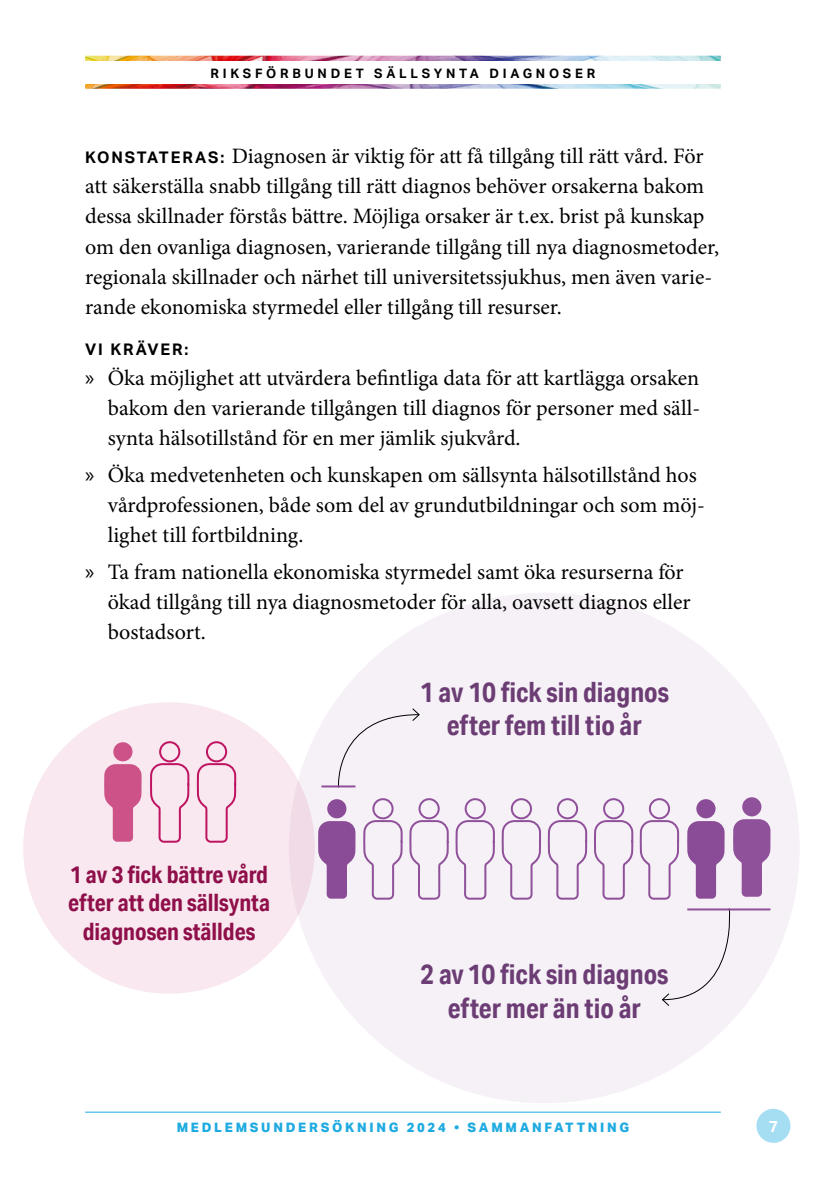
<style>
.page{position:relative;width:840px;height:1191px;background:#fff}
.page>*{position:absolute;margin:0;border:0;box-sizing:border-box;transform-origin:0 0}
.t1{font:700 28px/33.6px "Aktiv Grotesk Cd";color:#6c3d74;text-align:center}
.t2{font:700 24px/28.8px "Aktiv Grotesk Cd";color:#8f0f4a;text-align:center}
.t3{font:22px/30px "Minion Pro";color:#000}
.t4{font:700 16px "Aktiv Grotesk";letter-spacing:.12em;color:#000}
.t5{font:700 16px "Aktiv Grotesk";color:#fff}
.t6{font:800 13px "Aktiv Grotesk";letter-spacing:.21em;color:#1fabe1}
.t7{font:700 13px "Aktiv Grotesk";letter-spacing:.29em;color:#000}
.s1{font-family:"Aktiv Grotesk";font-weight:700;font-size:16px}
.s2{font-family:"Myriad Pro"}
</style>
<div class="page">
<div style="left:756px;top:1108px;width:34px;height:34px;background:#a5ddf3;border-radius:50%"></div>
<img style="left:85px;top:56px;width:635px;height:33px">
<div style="left:85px;top:61px;width:635px;height:23px;background:#fff"></div>
<hr style="left:85px;top:1111px;width:635px;height:1px;background:#1fabe1">
<div style="left:289px;top:593px;width:510px;height:510px;background:#f6f1f7;border-radius:50%"></div>
<div style="left:648px;top:798px;width:21px;height:21px;border:2px solid #90519b;border-radius:50%"></div>
<div style="left:556px;top:798px;width:21px;height:21px;border:2px solid #90519b;border-radius:50%"></div>
<div style="left:372px;top:798px;width:21px;height:21px;border:2px solid #90519b;border-radius:50%"></div>
<div style="left:602px;top:798px;width:22px;height:21px;border:2px solid #90519b;border-radius:50%"></div>
<div style="left:418px;top:798px;width:21px;height:21px;border:2px solid #90519b;border-radius:50%"></div>
<svg style="left:318px;top:821px;width:37px;height:77px"></svg>
<div style="left:327px;top:799px;width:19px;height:19px;background:#90519b;border-radius:50%"></div>
<div style="left:464px;top:798px;width:21px;height:21px;border:2px solid #90519b;border-radius:50%"></div>
<svg style="left:687px;top:821px;width:37px;height:77px"></svg>
<div style="left:696px;top:799px;width:19px;height:19px;background:#90519b;border-radius:50%"></div>
<svg style="left:363px;top:819px;width:317px;height:81px"></svg>
<div style="left:510px;top:798px;width:21px;height:21px;border:2px solid #90519b;border-radius:50%"></div>
<svg style="left:733px;top:819px;width:37px;height:78px"></svg>
<div style="left:741px;top:797px;width:20px;height:19px;background:#90519b;border-radius:50%"></div>
<svg style="left:662px;top:910px;width:75px;height:96px"></svg>
<svg style="left:338px;top:708px;width:81px;height:79px"></svg>
<hr style="left:687px;top:908px;width:83px;height:2px;background:#90519b">
<hr style="left:321px;top:785px;width:34px;height:2px;background:#90519b">
<div style="left:23px;top:702px;width:291px;height:291px;background:#f9e8ef;border-radius:50%"></div>
<div style="left:206px;top:741px;width:21px;height:21px;border:2px solid #be1462;border-radius:50%"></div>
<svg style="left:150px;top:762px;width:87px;height:81px"></svg>
<div style="left:159px;top:741px;width:21px;height:21px;border:2px solid #be1462;border-radius:50%"></div>
<svg style="left:104px;top:764px;width:37px;height:77px"></svg>
<div style="left:113px;top:742px;width:19px;height:19px;background:#cc5287;border-radius:50%"></div>
<p class="t7" style="left:210px;top:65px;width:386px">RIKSFÖRBUNDET SÄLLSYNTA DIAGNOSER</p>
<p class="t3" style="left:85px;top:141px;width:635px"><span class="s1">KONSTATER AS:</span> Diagnosen är viktig för att få tillgång till rätt vård. För att säkerställa snabb tillgång till rätt diagnos behöver orsakerna bakom dessa skillnader förstås bättre. Möjliga orsaker är t.ex. brist på kunskap om den ovanliga diagnosen, varierande tillgång till nya diagnosmetoder, regionala skillnader och närhet till universitetssjukhus, men även varie&shy;rande ekonomiska styrmedel eller tillgång till resurser.</p>
<p class="t4" style="left:85px;top:340px;width:105px">VI KRÄVER:</p>
<p class="t3" style="left:108px;top:363px;width:593px;text-align:justify;text-indent:-23px"><span class="s2">»</span> Öka möjlighet att utvärdera befintliga data för att kartlägga orsaken bakom den varierande tillgången till diagnos för personer med säll&shy;synta hälsotillstånd för en mer jämlik sjukvård.</p>
<p class="t3" style="left:108px;top:460px;width:598px;text-indent:-23px"><span class="s2">»</span> Öka medvetenheten och kunskapen om sällsynta hälsotillstånd hos vårdprofessionen, både som del av grundutbildningar och som möj&shy;lighet till fortbildning.</p>
<p class="t3" style="left:108px;top:557px;width:584px;text-indent:-23px"><span class="s2">»</span> Ta fram nationella ekonomiska styrmedel samt öka resurserna för ökad tillgång till nya diagnosmetoder för alla, oavsett diagnos eller bostadsort.</p>
<p class="t2" style="left:68px;top:859px;width:203px">1 av 3 fick bättre vård efter att den sällsynta diagnosen ställdes</p>
<p class="t1" style="left:419px;top:674px;width:250px">1 av 10 fick sin diagnos efter fem till tio år</p>
<p class="t1" style="left:420px;top:957px;width:249px">2 av 10 fick sin diagnos efter mer än tio år</p>
<p class="t6" style="left:176px;top:1118px;width:454px">MEDLEMSUNDERSÖKNING 2024 • SAMMANFATTNING</p>
<p class="t5" style="left:768px;top:1116px;width:11px">7</p>
</div>
